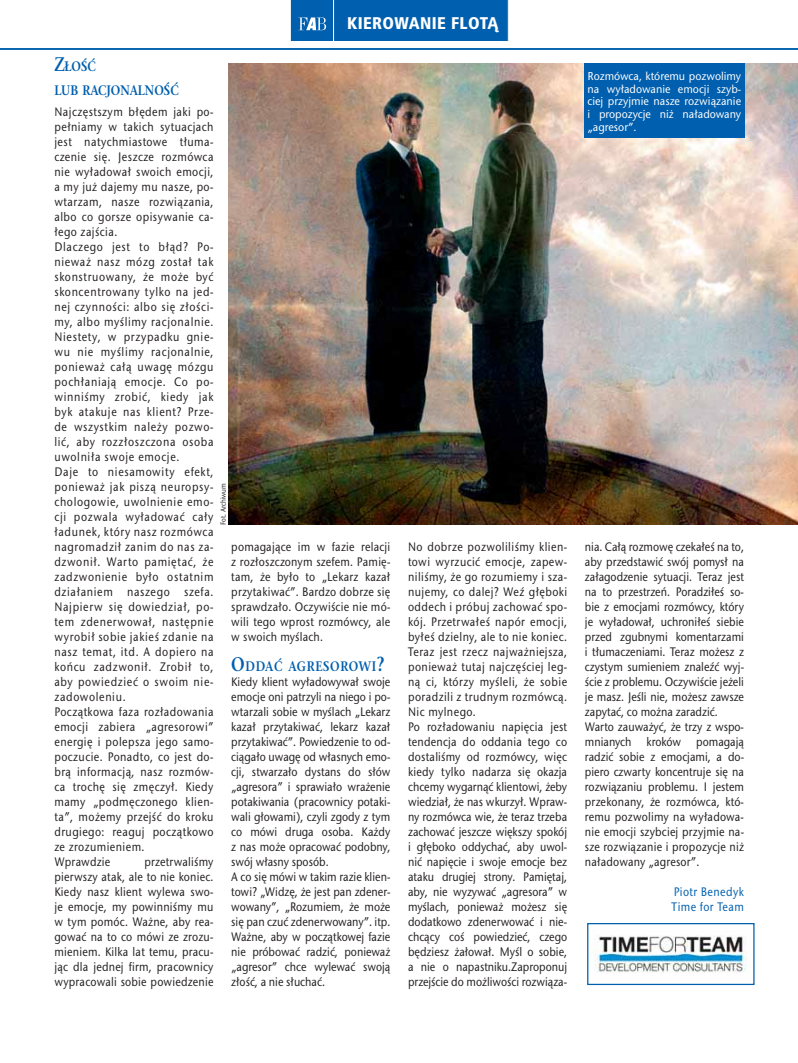
<style>
.page{position:relative;width:798px;height:1063px;background:#fff}
.page>*{position:absolute;margin:0;border:0;box-sizing:border-box;transform-origin:0 0}
.t1{font:900 16.88px "Frutiger Cond Pl";letter-spacing:.02em;color:#fff}
.t2{font:14px/23.9px "Stone Ser Itc TCE Semi";color:#005fae;scale:.85 1}
.t3{font:14px "Stone Ser Itc TCE Semi";letter-spacing:.055em;color:#005fae;scale:.85 1}
.t4{font:500 12.5px/15px "Stone San Itc TCE";letter-spacing:.06em;color:#231f20;scale:.85 1}
.t5{font:500 12.5px/15px "Stone San Itc TCE";letter-spacing:.02em;color:#231f20;text-align:justify;scale:.85 1}
.t6{font:500 12.5px/15px "Stone San Itc TCE";color:#231f20;scale:.85 1}
.t7{font:500 12.5px/15px "Stone San Itc TCE";letter-spacing:.04em;color:#005fae;scale:.85 1}
.t8{font:500 11.62px/12.9px "Stone San Itc TCE";color:#fff;text-align:justify;scale:.92 1}
.t9{font:500 7.5px "Stone San Itc TCE";color:#231f20;scale:.85 1}
.s1{font-size:20px}
</style>
<div class="page">
<div style="left:290px;top:0;width:218px;height:41px;background:#005fae"></div>
<hr style="left:333px;top:0;width:1px;height:41px;background:#fff">
<img style="left:590px;top:935px;width:157px;height:38px">
<div style="left:587px;top:923px;width:167px;height:62px;border:1px solid #005fae"></div>
<hr style="left:0;top:48px;width:797px;height:2px;background:#005fae">
<img style="left:228px;top:64px;width:569px;height:460px">
<div style="left:583px;top:64px;width:161px;height:74px;background:#005fae"></div>
<h1 class="t1" style="left:347px;top:15px;width:153px">KIEROWANIE FLOTĄ</h1>
<p class="t2" style="left:54px;top:55px;width:148px"><span class="s1">Z</span>ŁOŚĆ<br>LUB RACJONALNOŚĆ</p>
<p class="t4" style="left:54px;top:105px;width:189px">Najczęstszym błędem jaki po&shy;pełniamy w takich sytuacjach jest natychmiastowe tłuma&shy;czenie się. Jeszcze rozmówca nie wyładował swoich emocji, a my już dajemy mu nasze, po&shy;wtarzam, nasze rozwiązania, albo co gorsze opisywanie ca&shy;łego zajścia.<br>Dlaczego jest to błąd? Po&shy;nieważ nasz mózg został tak skonstruowany, że może być skoncentrowany tylko na jed&shy;nej czynności: albo się złości&shy;my, albo myślimy racjonalnie.<br>Niestety, w przypadku gnie&shy;wu nie myślimy racjonalnie, ponieważ całą uwagę mózgu pochłaniają emocje. Co po&shy;winniśmy zrobić, kiedy jak byk atakuje nas klient? Prze&shy;de wszystkim należy pozwo&shy;lić, aby rozzłoszczona osoba uwolniła swoje emocje.<br>Daje to niesamowity efekt, ponieważ jak piszą neuropsy&shy;chologowie, uwolnienie emo&shy;cji pozwala wyładować cały ładunek, który nasz rozmówca nagromadził zanim do nas za&shy;dzwonił. Warto pamiętać, że zadzwonienie było ostatnim działaniem naszego szefa.<br>Najpierw się dowiedział, po&shy;tem zdenerwował, następnie wyrobił sobie jakieś zdanie na nasz temat, itd. A dopiero na końcu zadzwonił. Zrobił to, aby powiedzieć o swoim nie&shy;zadowoleniu.<br>Początkowa faza rozładowania emocji zabiera „agresorowi” energię i polepsza jego samo&shy;poczucie. Ponadto, co jest do&shy;brą informacją, nasz rozmów&shy;ca trochę się zmęczył. Kiedy mamy „podmęczonego klien&shy;ta”, możemy przejść do kroku drugiego: reaguj początkowo ze zrozumieniem.<br>Wprawdzie</p>
<p class="t9" style="left:220px;top:525px;width:50px;rotate:-90deg">Fot. Archiwum</p>
<p class="t5" style="left:231px;top:540px;width:189px">pomagające im w fazie relacji z rozłoszczonym szefem. Pamię&shy;tam, że było to „Lekarz kazał przytakiwać”. Bardzo dobrze się sprawdzało. Oczywiście nie mó&shy;wili tego wprost rozmówcy, ale w swoich myślach.</p>
<p class="t3" style="left:231px;top:660px;width:182px"><span class="s1">O</span>DDAĆ AGRESOROWI<span class="s1">?</span></p>
<p class="t6" style="left:231px;top:675px;width:189px">Kiedy klient wyładowywał swoje emocje oni patrzyli na niego i po&shy;wtarzali sobie w myślach „Lekarz kazał przytakiwać, lekarz kazał przytakiwać”. Powiedzenie to od&shy;ciągało uwagę od własnych emo&shy;cji, stwarzało dystans do słów „agresora” i sprawiało wrażenie potakiwania (pracownicy potaki&shy;wali głowami), czyli zgody z tym co mówi druga osoba. Każdy z nas może opracować podobny, swój własny sposób.<br>A co się mówi w takim razie klien&shy;towi? „Widzę, że jest pan zdener&shy;wowany”, „Rozumiem, że może się pan czuć zdenerwowany”. itp.<br>Ważne, aby w początkowej fazie nie próbować radzić, ponieważ „agresor” chce wylewać swoją złość, a nie słuchać.</p>
<p class="t5" style="left:54px;top:855px;width:188px;text-indent:90px">przetrwaliśmy pierwszy atak, ale to nie koniec.<br>Kiedy nasz klient wylewa swo&shy;je emocje, my powinniśmy mu w tym pomóc. Ważne, aby rea&shy;gować na to co mówi ze zrozu&shy;mieniem. Kilka lat temu, pracu&shy;jąc dla jednej firm, pracownicy wypracowali sobie powiedzenie</p>
<p class="t8" style="left:587px;top:70px;width:168px">Rozmówca, któremu pozwolimy na wyładowanie emocji szyb&shy;ciej przyjmie nasze rozwiązanie i propozycje niż naładowany „agresor”.</p>
<p class="t5" style="left:408px;top:540px;width:189px;text-align:left">No dobrze pozwoliliśmy klien&shy;towi wyrzucić emocje, zapew&shy;niliśmy, że go rozumiemy i sza&shy;nujemy, co dalej? Weź głęboki oddech i próbuj zachować spo&shy;kój. Przetrwałeś napór emocji, byłeś dzielny, ale to nie koniec.<br>Teraz jest rzecz najważniejsza, ponieważ tutaj najczęściej leg&shy;ną ci, którzy myśleli, że sobie poradzili z trudnym rozmówcą.<br>Nic mylnego.<br>Po rozładowaniu napięcia jest tendencja do oddania tego co dostaliśmy od rozmówcy, więc kiedy tylko nadarza się okazja chcemy wygarnąć klientowi, żeby wiedział, że nas wkurzył. Wpraw&shy;ny rozmówca wie, że teraz trzeba zachować jeszcze większy spokój i głęboko oddychać, aby uwol&shy;nić napięcie i swoje emocje bez ataku drugiej strony. Pamiętaj, aby, nie wyzywać „agresora” w myślach, ponieważ możesz się dodatkowo zdenerwować i nie&shy;chcący coś powiedzieć, czego będziesz żałował. Myśl o sobie, a nie o napastniku.Zaproponuj przejście do możliwości rozwiąza-</p>
<p class="t6" style="left:584px;top:540px;width:189px">nia. Całą rozmowę czekałeś na to, aby przedstawić swój pomysł na załagodzenie sytuacji. Teraz jest na to przestrzeń. Poradziłeś so&shy;bie z emocjami rozmówcy, który je wyładował, uchroniłeś siebie przed zgubnymi komentarzami i tłumaczeniami. Teraz możesz z czystym sumieniem znaleźć wyj&shy;ście z problemu. Oczywiście jeżeli je masz. Jeśli nie, możesz zawsze zapytać, co można zaradzić.<br>Warto zauważyć, że trzy z wspo&shy;mnianych kroków pomagają radzić sobie z emocjami, a do&shy;piero czwarty koncentruje się na rozwiązaniu problemu. I jestem przekonany, że rozmówca, któ&shy;remu pozwolimy na wyładowa&shy;nie emocji szybciej przyjmie na&shy;sze rozwiązanie i propozycje niż naładowany „agresor”.</p>
<p class="t7" style="left:671px;top:885px;width:87px">Piotr Benedyk<br>Time for Team</p>
</div>
